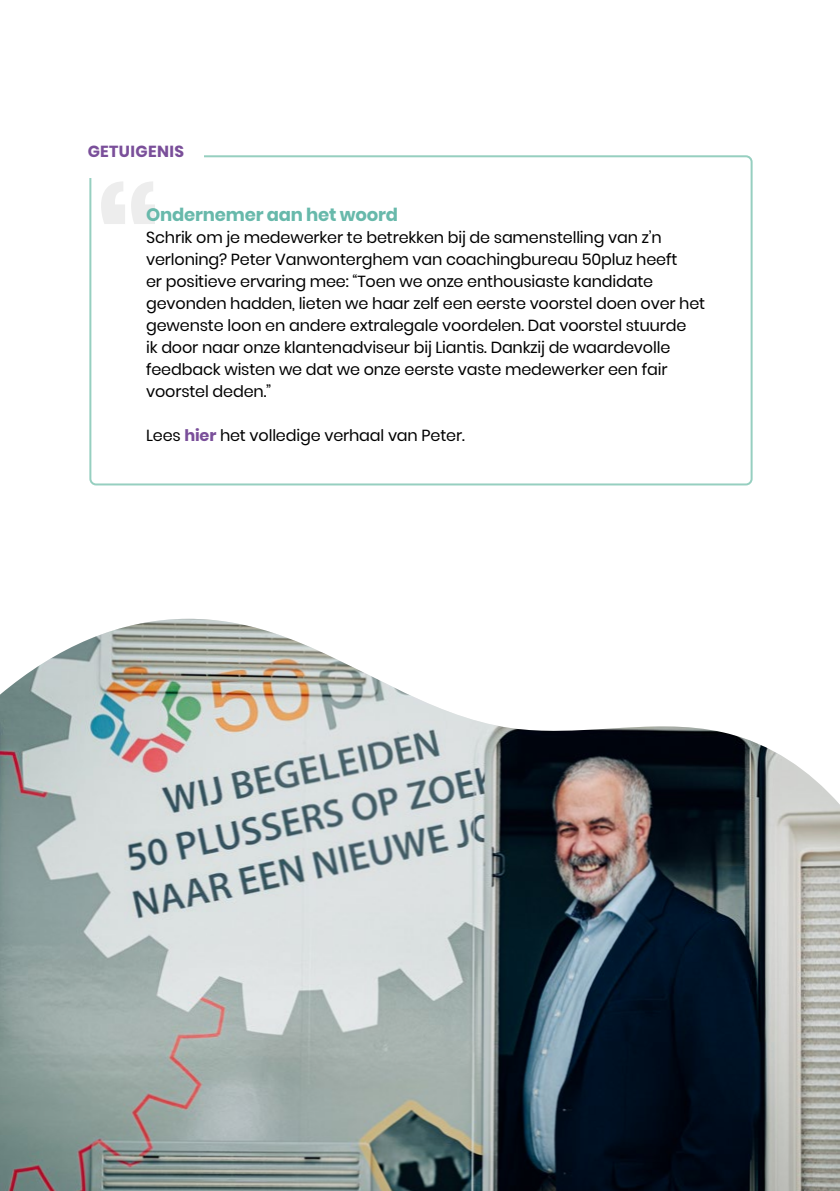
<style>
.page{position:relative;width:840px;height:1191px;background:#fff}
.page>*{position:absolute;margin:0;border:0;box-sizing:border-box;transform-origin:0 0}
.t1{font:700 18px "Poppins";letter-spacing:-.01em;color:#68b9ab}
.t2{font:16px/22px "Poppins";letter-spacing:-.01em;color:#000}
.t3{font:700 16px "Poppins";letter-spacing:.025em;color:#7a4f9a}
.s1{font-weight:700;color:#7a4f9a}
</style>
<div class="page">
<img style="left:0;top:619px;width:839px;height:572px">
<svg style="left:101px;top:181px;width:54px;height:43px"></svg>
<div style="left:89px;top:155px;width:663px;height:330px;border:2px solid #96cfc0;border-radius:6px"></div>
<div style="left:59px;top:140px;width:144px;height:37px;background:#fff"></div>
<p class="t3" style="left:88px;top:142px;width:98px">GETUIGENIS</p>
<p class="t1" style="left:146px;top:205px;width:253px">Ondernemer aan het woord</p>
<p class="t2" style="left:146px;top:227px;width:560px">Schrik om je medewerker te betrekken bij de samenstelling van z’n verloning? Peter Vanwonterghem van coachingbureau 50pluz heeft<br>er positieve ervaring mee: “Toen we onze enthousiaste kandidate gevonden hadden, lieten we haar zelf een eerste voorstel doen over het gewenste loon en andere extralegale voordelen. Dat voorstel stuurde<br>ik door naar onze klantenadviseur bij Liantis. Dankzij de waardevolle feedback wisten we dat we onze eerste vaste medewerker een fair voorstel deden.”</p>
<p class="t2" style="left:146px;top:425px;width:320px">Lees <span class="s1">hier</span> het volledige verhaal van Peter.</p>
</div>
